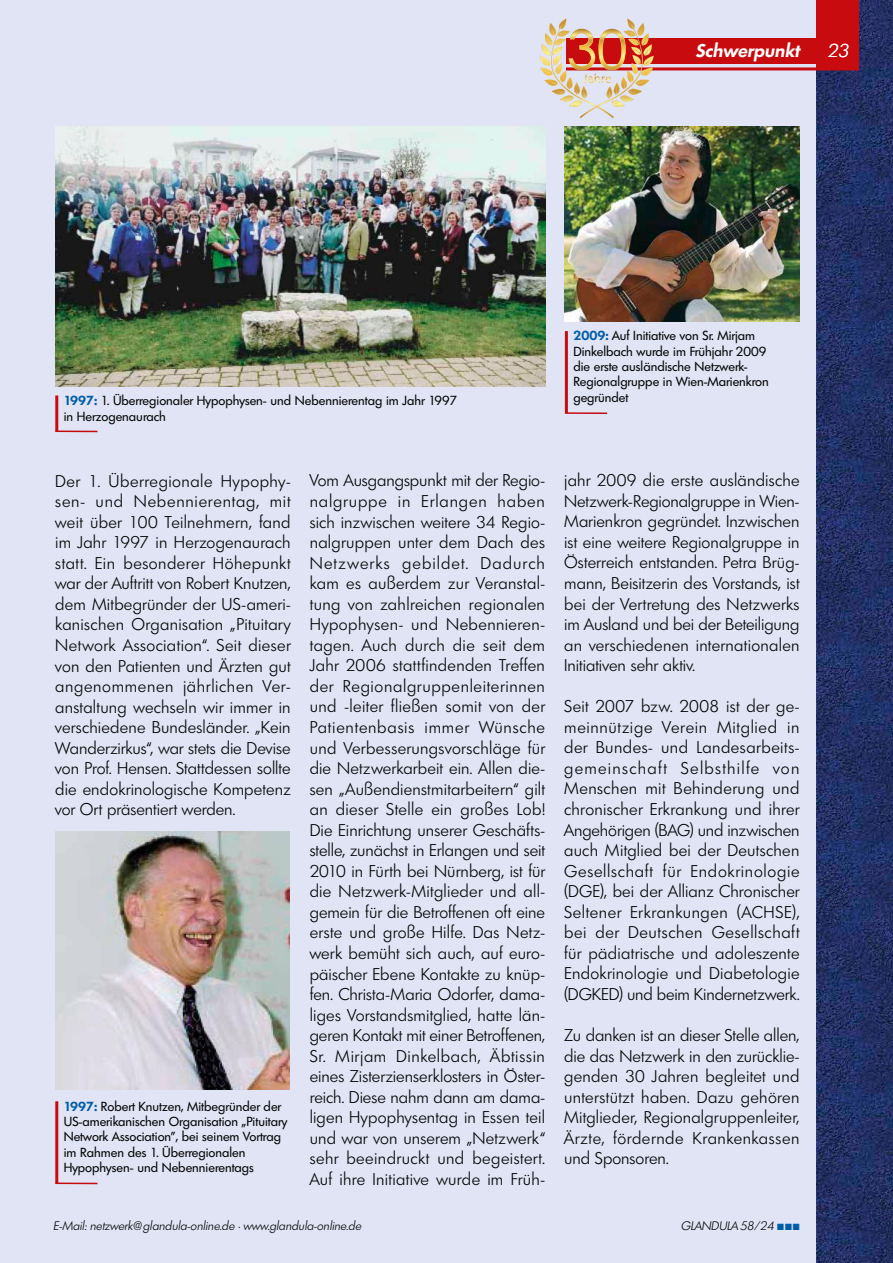
<style>
.page{position:relative;width:893px;height:1263px;background:#e0e4f4}
.page>*{position:absolute;margin:0;border:0;box-sizing:border-box;transform-origin:0 0}
.t1{font:italic 600 18px "Limerick";letter-spacing:.005em;color:#fff}
.t2{font:italic 300 18px "Limerick";color:#fff}
.t3{font:300 16.5px/20.5px "Limerick";letter-spacing:.015em;color:#000;text-align:justify}
.t4{font:12.75px/15.3px "Limerick";color:#000}
.t5{font:italic 300 12px "Limerick";color:#000}
.s1{font-weight:600;color:#005ca9}
.s2{color:#005ca9}
</style>
<div class="page">
<img style="left:816px;top:0;width:77px;height:1263px">
<div style="left:566px;top:39px;width:251px;height:25px;background:#c80b0f"></div>
<div style="left:816px;top:0;width:43px;height:69px;background:#c80b0f"></div>
<hr style="left:566px;top:67px;width:293px;height:3px;background:#c80b0f">
<svg style="left:540px;top:19px;width:114px;height:99px"></svg>
<img style="left:55px;top:127px;width:490px;height:259px">
<img style="left:55px;top:831px;width:234px;height:258px">
<hr style="left:55px;top:395px;width:3px;height:36px;background:#c80b0f">
<hr style="left:55px;top:430px;width:42px;height:2px;background:#c80b0f">
<hr style="left:55px;top:1101px;width:3px;height:82px;background:#c80b0f">
<hr style="left:55px;top:1182px;width:42px;height:2px;background:#c80b0f">
<img style="left:564px;top:127px;width:235px;height:194px">
<hr style="left:565px;top:331px;width:3px;height:82px;background:#c80b0f">
<hr style="left:565px;top:412px;width:42px;height:2px;background:#c80b0f">
<p class="t4" style="left:64px;top:393px;width:395px"><span class="s1">1997:</span> 1. Überregionaler Hypophysen- und Nebennierentag im Jahr 1997 in Herzogenaurach</p>
<p class="t1" style="left:696px;top:39px;width:105px">Schwerpunkt</p>
<p class="t2" style="left:827px;top:39px;width:23px">23</p>
<p class="t4" style="left:573px;top:328px;width:197px"><span class="s1">2009:</span> Auf Initiative von Sr. Mirjam<br>Dinkelbach wurde im Frühjahr 2009 die erste ausländische Netzwerk-<br>Regionalgruppe in Wien-Marienkron gegründet</p>
<p class="t3" style="left:55px;top:470px;width:237px">Der 1. Überregionale Hypophy&shy;sen- und Nebennierentag, mit weit über 100 Teilnehmern, fand im Jahr 1997 in Herzogenaurach statt. Ein besonderer Höhepunkt war der Auftritt von Robert Knutzen, dem Mitbegründer der US-ameri&shy;kanischen Organisation „Pituitary Network Association“. Seit dieser von den Patienten und Ärzten gut angenommenen jährlichen Ver&shy;anstaltung wechseln wir immer in verschiedene Bundesländer. „Kein Wanderzirkus“, war stets die Devise von Prof. Hensen. Stattdessen sollte die endokrinologische Kompetenz vor Ort präsentiert werden.</p>
<p class="t3" style="left:310px;top:470px;width:237px">Vom Ausgangspunkt mit der Regio&shy;nalgruppe in Erlangen haben sich inzwischen weitere 34 Regio&shy;nalgruppen unter dem Dach des Netzwerks gebildet. Dadurch kam es außerdem zur Veranstal&shy;tung von zahlreichen regionalen Hypophysen- und Nebennieren&shy;tagen. Auch durch die seit dem Jahr 2006 stattfindenden Treffen der Regionalgruppenleiterinnen und -leiter fließen somit von der Patientenbasis immer Wünsche und Verbesserungsvorschläge für die Netzwerkarbeit ein. Allen die&shy;sen „Außendienstmitarbeitern“ gilt an dieser Stelle ein großes Lob!<br>Die Einrichtung unserer Geschäfts&shy;stelle, zunächst in Erlangen und seit 2010 in Fürth bei Nürnberg, ist für die Netzwerk-Mitglieder und all&shy;gemein für die Betroffenen oft eine erste und große Hilfe. Das Netz&shy;werk bemüht sich auch, auf euro&shy;päischer Ebene Kontakte zu knüp&shy;fen. Christa-Maria Odorfer, dama&shy;liges Vorstandsmitglied, hatte län&shy;geren Kontakt mit einer Betroffenen, Sr. Mirjam Dinkelbach, Äbtissin eines Zisterzienserklosters in Öster&shy;reich. Diese nahm dann am dama&shy;ligen Hypophysentag in Essen teil und war von unserem „Netzwerk“ sehr beeindruckt und begeistert.<br>Auf ihre Initiative wurde im Früh-</p>
<p class="t3" style="left:564px;top:470px;width:237px">jahr 2009 die erste ausländische Netzwerk-Regionalgruppe in Wien-Marienkron gegründet. Inzwischen ist eine weitere Regionalgruppe in Österreich entstanden. Petra Brüg&shy;mann, Beisitzerin des Vorstands, ist bei der Vertretung des Netzwerks im Ausland und bei der Beteiligung an verschiedenen internationalen Initiativen sehr aktiv.</p>
<p class="t3" style="left:564px;top:696px;width:237px">Seit 2007 bzw. 2008 ist der ge&shy;meinnützige Verein Mitglied in der Bundes- und Landesarbeits&shy;gemeinschaft Selbsthilfe von Menschen mit Behinderung und chronischer Erkrankung und ihrer Angehörigen (BAG) und inzwischen auch Mitglied bei der Deutschen Gesellschaft für Endokrinologie (DGE), bei der Allianz Chronischer Seltener Erkrankungen (ACHSE), bei der Deutschen Gesellschaft für pädiatrische und adoleszente Endokrinologie und Diabetologie (DGKED) und beim Kindernetzwerk.</p>
<p class="t3" style="left:564px;top:1025px;width:237px">Zu danken ist an dieser Stelle allen, die das Netzwerk in den zurücklie&shy;genden 30 Jahren begleitet und unterstützt haben. Dazu gehören Mitglieder, Regionalgruppenleiter, Ärzte, fördernde Krankenkassen und Sponsoren.</p>
<p class="t4" style="left:64px;top:1098px;width:225px"><span class="s1">1997:</span> Robert Knutzen, Mitbegründer der US-amerikanischen Organisation „Pituitary Network Association", bei seinem Vortrag im Rahmen des 1. Überregionalen Hypophysen- und Nebennierentags</p>
<p class="t5" style="left:53px;top:1218px;width:310px">E-Mail: netzwerk@glandula-online.de · www.glandula-online.de</p>
<p class="t5" style="left:681px;top:1218px;width:120px">GLANDULA 58/24 <span class="s2">■■■</span></p>
</div>
